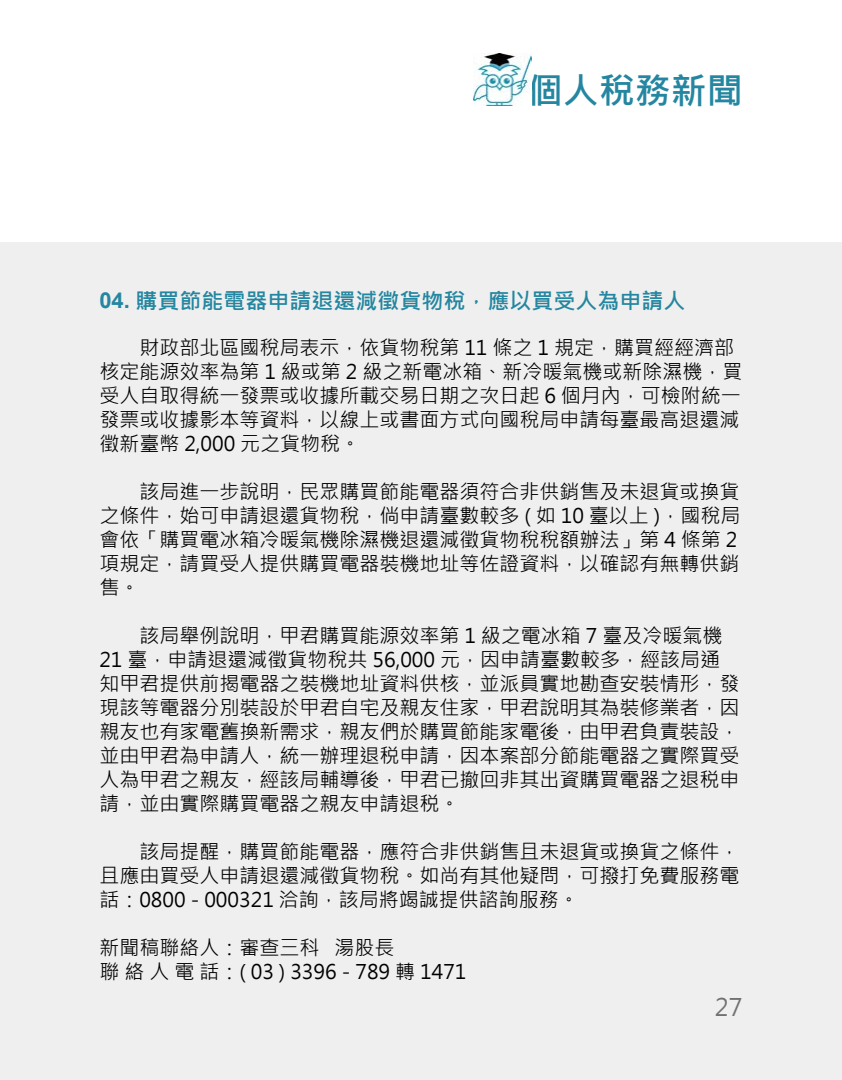
<style>
.page{position:relative;width:842px;height:1080px;background:#fff}
.page>*{position:absolute;margin:0;border:0;box-sizing:border-box;transform-origin:0 0}
.t1{font:700 36px "Microsoft Jheng Hei";color:#2486a0}
.t2{font:24px "Microsoft Jheng Hei";color:#727171}
.t3{font:700 22px "Microsoft Jheng Hei";color:#2486a0}
.t4{font:20px/24px "Microsoft Jheng Hei";color:#000}
.s1{font-family:"Arial"}
</style>
<div class="page">
<div style="left:0;top:243px;width:842px;height:837px;background:#efefef"></div>
<img style="left:474px;top:53px;width:57px;height:53px">
<h1 class="t1" style="left:527px;top:68px;width:217px">個人稅務新聞</h1>
<p class="t3" style="left:99px;top:287px;width:588px"><span class="s1">04.</span> 購買節能電器申請退還減徵貨物稅，應以買受人為申請人</p>
<p class="t4" style="left:99px;top:336px;width:645px;text-indent:40px">財政部北區國稅局表示，依貨物稅第 11 條之 1 規定，購買經經濟部核定能源效率為第 1 級或第 2 級之新電冰箱、新冷暖氣機或新除濕機，買受人自取得統一發票或收據所載交易日期之次日起 6 個月內，可檢附統一發票或收據影本等資料，以線上或書面方式向國稅局申請每臺最高退還減徵新臺幣 2,000 元之貨物稅。</p>
<p class="t4" style="left:99px;top:480px;width:643px;text-indent:40px">該局進一步說明，民眾購買節能電器須符合非供銷售及未退貨或換貨之條件，始可申請退還貨物稅，倘申請臺數較多 ( 如 10 臺以上 )，國稅局會依「購買電冰箱冷暖氣機除濕機退還減徵貨物稅稅額辦法」第 4 條第 2項規定，請買受人提供購買電器裝機地址等佐證資料，以確認有無轉供銷售。</p>
<p class="t4" style="left:99px;top:624px;width:641px;text-indent:40px">該局舉例說明，甲君購買能源效率第 1 級之電冰箱 7 臺及冷暖氣機21 臺，申請退還減徵貨物稅共 56,000 元，因申請臺數較多，經該局通知甲君提供前揭電器之裝機地址資料供核，並派員實地勘查安裝情形，發現該等電器分別裝設於甲君自宅及親友住家，甲君說明其為裝修業者，因親友也有家電舊換新需求，親友們於購買節能家電後，由甲君負責裝設，並由甲君為申請人，統一辦理退税申請，因本案部分節能電器之實際買受人為甲君之親友，經該局輔導後，甲君已撤回非其出資購買電器之退税申請，並由實際購買電器之親友申請退税。</p>
<p class="t4" style="left:99px;top:840px;width:641px;text-align:justify;text-indent:40px">該局提醒，購買節能電器，應符合非供銷售且未退貨或換貨之條件，且應由買受人申請退還減徵貨物稅。如尚有其他疑問，可撥打免費服務電話：0800 - 000321 洽詢，該局將竭誠提供諮詢服務。</p>
<p class="t4" style="left:99px;top:936px;width:296px">新聞稿聯絡人：審查三科 湯股長</p>
<p class="t4" style="left:99px;top:960px;width:369px">聯 絡 人 電 話：( 03 ) 3396 - 789 轉 1471</p>
<p class="t2" style="left:715px;top:992px;width:29px">27</p>
</div>
